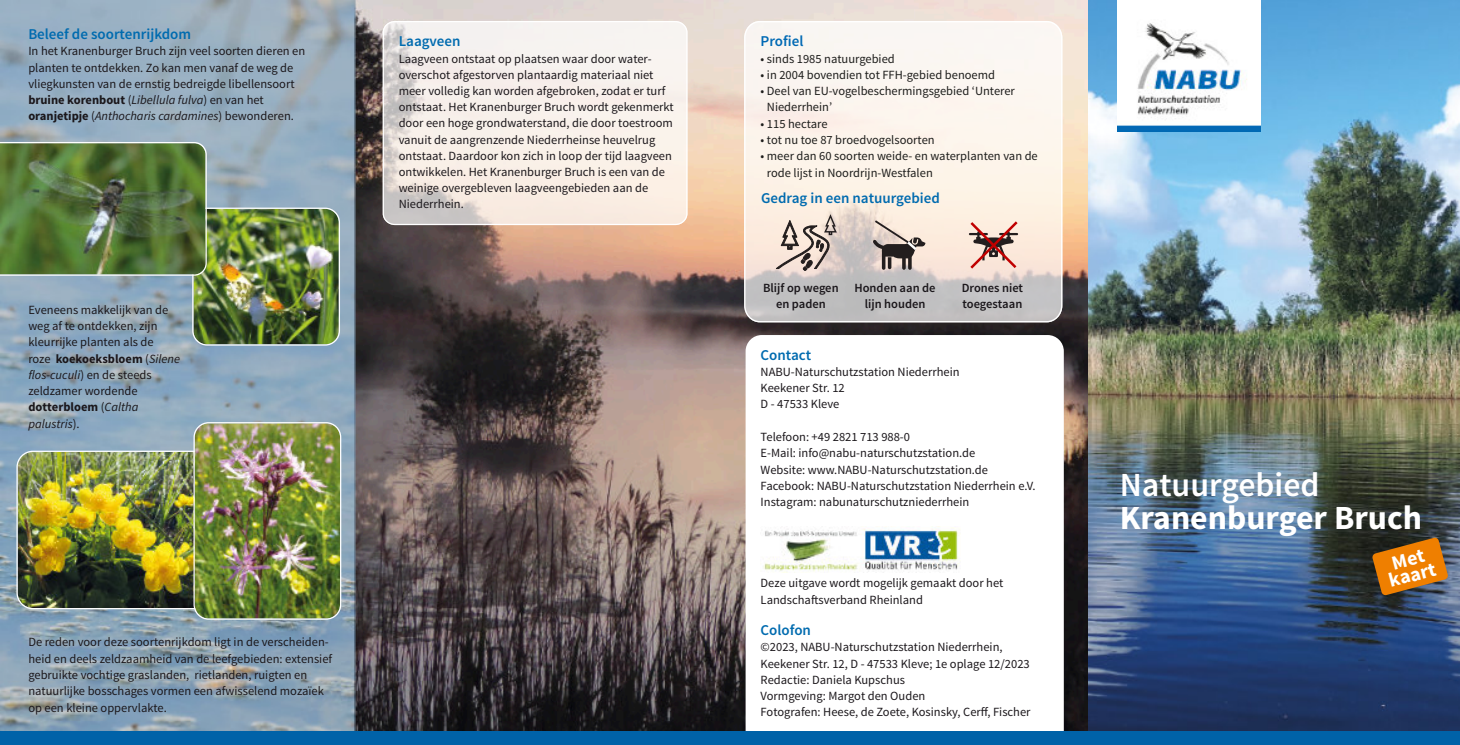
<style>
.page{position:relative;width:1460px;height:745px;background:#fff}
.page>*{position:absolute;margin:0;border:0;box-sizing:border-box;transform-origin:0 0}
.t1{font:700 33.75px "Source Sans Pro";color:#fff}
.t2{font:600 33.75px "Source Sans Pro";color:#fff}
.t3{font:700 20px "Source Sans Pro";color:#fff}
.t4{font:600 15px "Source Sans Pro";color:#006baf}
.t5{font:600 15px "Source Sans Pro";color:#0069b4}
.t6{font:12.5px "Source Sans Pro";color:#1b171b}
.t7{font:12.5px "Source Sans Pro";color:#1d1d1b}
.t8{font:700 12.5px "Source Sans Pro";color:#1b171b}
.t9{font:italic 12.5px "Source Sans Pro";color:#1b171b}
.t10{font:600 12.5px "Source Sans Pro";color:#1b171b}
.s1{font-weight:400}
.s2{font-weight:400;font-style:italic}
.s3{font-weight:700;font-style:normal}
.s4{font-style:normal}
</style>
<div class="page">
<img style="left:1088px;top:0;width:372px;height:730px">
<img style="left:0;top:0;width:1088px;height:730px">
<img style="left:1117px;top:0;width:144px;height:132px">
<svg style="left:383px;top:21px;width:304px;height:204px;fill:#f7f0ea"></svg>
<svg style="left:744px;top:21px;width:318px;height:301px;fill:#fcf4ea"></svg>
<svg style="left:774px;top:214px;width:63px;height:62px;background:#cabcb3"></svg>
<svg style="left:873px;top:218px;width:52px;height:52px;background:#b6a9a1"></svg>
<svg style="left:968px;top:218px;width:51px;height:53px;background:#d3afa5"></svg>
<svg style="left:746px;top:335px;width:318px;height:395px"></svg>
<div style="left:0;top:730px;width:1460px;height:14px;background:#0062a8"></div>
<img style="left:761px;top:526px;width:200px;height:46px">
<img style="left:0;top:142px;width:340px;height:203px">
<img style="left:16px;top:422px;width:325px;height:197px">
<svg style="left:1372px;top:537px;width:76px;height:58px;background:#af6816"></svg>
<p class="t4" style="left:28px;top:28px;width:164px">Beleef de soortenrijkdom</p>
<p class="t6" style="left:28px;top:46px;width:278px">In het Kranenburger Bruch zijn veel soorten dieren en</p>
<p class="t6" style="left:28px;top:62px;width:267px">planten te ontdekken. Zo kan men vanaf de weg de</p>
<p class="t6" style="left:28px;top:78px;width:268px">vliegkunsten van de ernstig bedreigde libellensoort</p>
<p class="t8" style="left:28px;top:95px;width:237px">bruine korenbout <span class="s1">(</span><span class="s2">Libellula fulva</span><span class="s1">) en van het</span></p>
<p class="t9" style="left:28px;top:111px;width:267px"><span class="s3">oranjetipje</span> <span class="s4">(</span>Anthocharis cardamines<span class="s4">) bewonderen.</span></p>
<p class="t6" style="left:28px;top:304px;width:142px">Eveneens makkelijk van de</p>
<p class="t6" style="left:28px;top:320px;width:131px">weg af te ontdekken, zijn</p>
<p class="t6" style="left:28px;top:336px;width:127px">kleurrijke planten als de</p>
<p class="t8" style="left:28px;top:353px;width:153px"><span class="s1">roze</span> koekoeksbloem <span class="s1">(</span><span class="s2">Silene</span></p>
<p class="t9" style="left:28px;top:369px;width:125px">flos-cuculi<span class="s4">) en de steeds</span></p>
<p class="t6" style="left:28px;top:385px;width:111px">zeldzamer wordende</p>
<p class="t8" style="left:28px;top:401px;width:112px">dotterbloem <span class="s1">(</span><span class="s2">Caltha</span></p>
<p class="t9" style="left:28px;top:418px;width:53px">palustris<span class="s4">).</span></p>
<p class="t4" style="left:399px;top:35px;width:63px">Laagveen</p>
<p class="t6" style="left:399px;top:53px;width:255px">Laagveen ontstaat op plaatsen waar door water-</p>
<p class="t6" style="left:399px;top:69px;width:256px">overschot afgestorven plantaardig materiaal niet</p>
<p class="t6" style="left:399px;top:86px;width:268px">meer volledig kan worden afgebroken, zodat er turf</p>
<p class="t6" style="left:399px;top:102px;width:277px">ontstaat. Het Kranenburger Bruch wordt gekenmerkt</p>
<p class="t6" style="left:399px;top:118px;width:276px">door een hoge grondwaterstand, die door toestroom</p>
<p class="t6" style="left:399px;top:134px;width:258px">vanuit de aangrenzende Niederrheinse heuvelrug</p>
<p class="t6" style="left:399px;top:150px;width:275px">ontstaat. Daardoor kon zich in loop der tijd laagveen</p>
<p class="t6" style="left:399px;top:166px;width:268px">ontwikkelen. Het Kranenburger Bruch is een van de</p>
<p class="t6" style="left:399px;top:183px;width:251px">weinige overgebleven laagveengebieden aan de</p>
<p class="t6" style="left:399px;top:199px;width:67px">Niederrhein.</p>
<p class="t6" style="left:28px;top:636px;width:302px">De reden voor deze soortenrijkdom ligt in de verscheiden-</p>
<p class="t6" style="left:28px;top:653px;width:305px">heid en deels zeldzaamheid van de leefgebieden: extensief</p>
<p class="t6" style="left:28px;top:669px;width:280px">gebruikte vochtige graslanden, rietlanden, ruigten en</p>
<p class="t6" style="left:28px;top:685px;width:297px">natuurlijke bosschages vormen een afwisselend mozaïek</p>
<p class="t6" style="left:28px;top:701px;width:140px">op een kleine oppervlakte.</p>
<p class="t5" style="left:761px;top:35px;width:44px">Profiel</p>
<p class="t7" style="left:761px;top:53px;width:136px">• sinds 1985 natuurgebied</p>
<p class="t7" style="left:761px;top:69px;width:236px">• in 2004 bovendien tot FFH-gebied benoemd</p>
<p class="t7" style="left:761px;top:86px;width:256px">• Deel van EU-vogelbeschermingsgebied ‘Unterer</p>
<p class="t7" style="left:767px;top:102px;width:67px">Niederrhein’</p>
<p class="t7" style="left:761px;top:118px;width:69px">• 115 hectare</p>
<p class="t7" style="left:761px;top:134px;width:176px">• tot nu toe 87 broedvogelsoorten</p>
<p class="t7" style="left:761px;top:151px;width:279px">• meer dan 60 soorten weide- en waterplanten van de</p>
<p class="t7" style="left:767px;top:167px;width:167px">rode lijst in Noordrijn-Westfalen</p>
<p class="t4" style="left:761px;top:191px;width:180px">Gedrag in een natuurgebied</p>
<p class="t10" style="left:763px;top:282px;width:77px">Blijf op wegen</p>
<p class="t10" style="left:776px;top:298px;width:51px">en paden</p>
<p class="t10" style="left:854px;top:282px;width:83px">Honden aan de</p>
<p class="t10" style="left:865px;top:298px;width:62px">lijn houden</p>
<p class="t10" style="left:962px;top:282px;width:63px">Drones niet</p>
<p class="t10" style="left:962px;top:298px;width:61px">toegestaan</p>
<p class="t4" style="left:761px;top:348px;width:52px">Contact</p>
<p class="t6" style="left:761px;top:366px;width:201px">NABU-Naturschutzstation Niederrhein</p>
<p class="t6" style="left:761px;top:382px;width:86px">Keekener Str. 12</p>
<p class="t6" style="left:761px;top:399px;width:80px">D - 47533 Kleve</p>
<p class="t6" style="left:761px;top:431px;width:151px">Telefoon: +49 2821 713 988-0</p>
<p class="t6" style="left:761px;top:447px;width:216px">E-Mail: info@nabu-naturschutzstation.de</p>
<p class="t6" style="left:761px;top:464px;width:229px">Website: www.NABU-Naturschutzstation.de</p>
<p class="t6" style="left:761px;top:480px;width:276px">Facebook: NABU-Naturschutzstation Niederrhein e.V.</p>
<p class="t6" style="left:761px;top:496px;width:210px">Instagram: nabunaturschutzniederrhein</p>
<p class="t6" style="left:761px;top:577px;width:244px">Deze uitgave wordt mogelijk gemaakt door het</p>
<p class="t6" style="left:761px;top:594px;width:164px">Landschaftsverband Rheinland</p>
<p class="t4" style="left:761px;top:623px;width:52px">Colofon</p>
<p class="t6" style="left:761px;top:641px;width:243px">©2023, NABU-Naturschutzstation Niederrhein,</p>
<p class="t6" style="left:761px;top:657px;width:271px">Keekener Str. 12, D - 47533 Kleve; 1e oplage 12/2023</p>
<p class="t6" style="left:761px;top:674px;width:146px">Redactie: Daniela Kupschus</p>
<p class="t6" style="left:761px;top:690px;width:166px">Vormgeving: Margot den Ouden</p>
<p class="t6" style="left:761px;top:706px;width:272px">Fotografen: Heese, de Zoete, Kosinsky, Cerff, Fischer</p>
<p class="t2" style="left:1120px;top:470px;width:201px">Natuurgebied</p>
<p class="t1" style="left:1120px;top:504px;width:304px">Kranenburger Bruch</p>
<p class="t3" style="left:1387px;top:572px;width:49px;rotate:-15deg">kaart</p>
</div>
